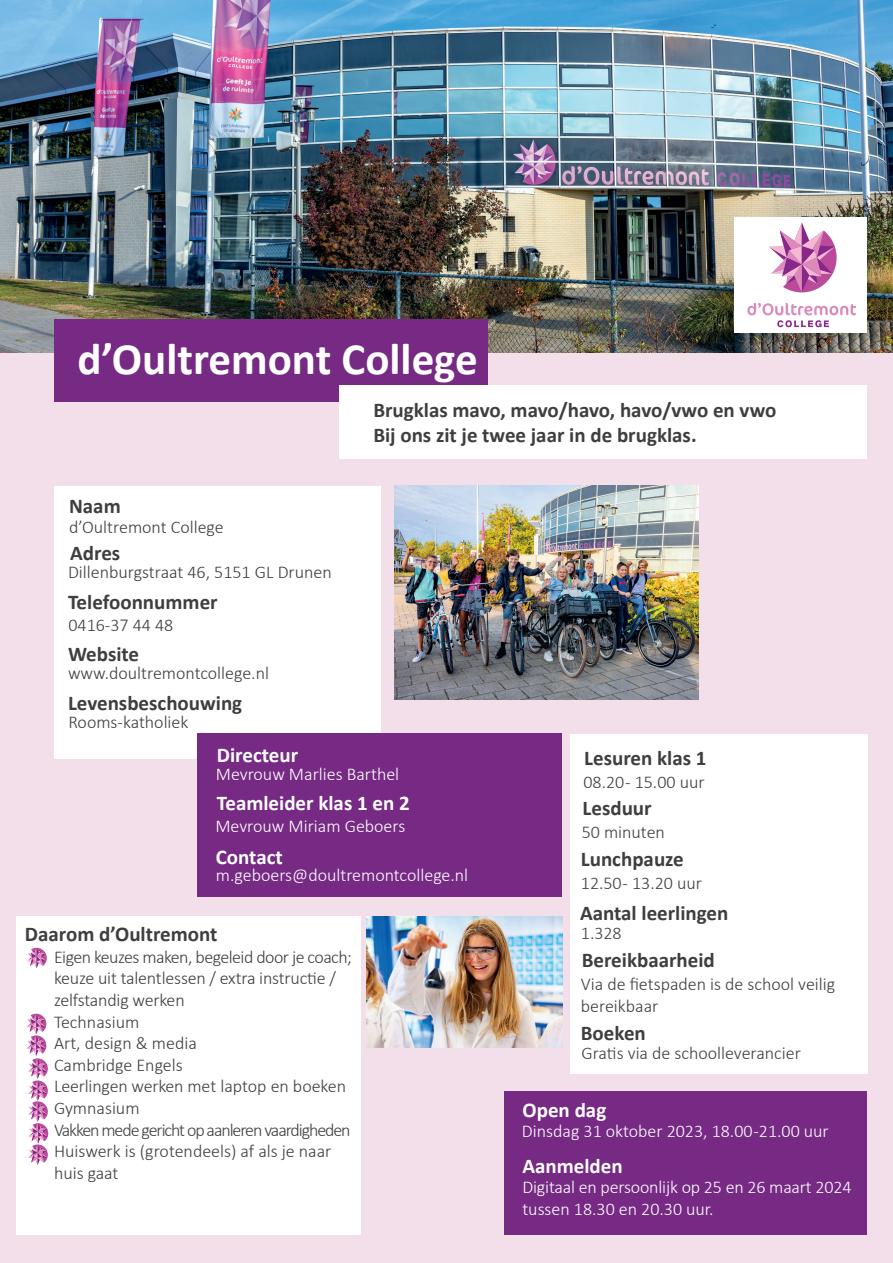
<style>
.page{position:relative;width:893px;height:1263px;background:#fff}
.page>*{position:absolute;margin:0;border:0;box-sizing:border-box;transform-origin:0 0}
.Heading{font:700 45px "Calibri";color:#fff}
.Kopje{font:700 21px "Calibri";color:#3e3e3f}
.Kopje-2{font:700 21px "Calibri";color:#fff}
.t1{font:300 18px/21.6px "Calibri";color:#3e3e3f}
.t2{font:300 18px/21.6px "Calibri";color:#fff}
.t3{font:300 18px/21.6px "Calibri";letter-spacing:-.025em;color:#3e3e3f}
</style>
<div class="page">
<div style="left:0;top:352px;width:893px;height:911px;background:#f2dfea"></div>
<img style="left:0;top:0;width:893px;height:353px">
<div style="left:54px;top:319px;width:433px;height:83px;background:#762a84"></div>
<div style="left:339px;top:385px;width:528px;height:73px;background:#fff"></div>
<div style="left:54px;top:486px;width:327px;height:272px;background:#fff"></div>
<div style="left:570px;top:733px;width:297px;height:340px;background:#fff"></div>
<div style="left:198px;top:733px;width:364px;height:164px;background:#762a84"></div>
<div style="left:504px;top:1091px;width:363px;height:143px;background:#762a84"></div>
<img style="left:394px;top:486px;width:304px;height:213px">
<div style="left:16px;top:915px;width:345px;height:319px;background:#fff"></div>
<img style="left:367px;top:917px;width:195px;height:130px">
<div style="left:734px;top:217px;width:133px;height:116px;background:#fff"></div>
<svg style="left:769px;top:223px;width:68px;height:69px"></svg>
<svg style="left:747px;top:303px;width:109px;height:24px"></svg>
<svg style="left:27px;top:948px;width:20px;height:20px"></svg>
<svg style="left:26px;top:1014px;width:22px;height:151px"></svg>
<p class="Heading" style="left:78px;top:327px;width:402px">d’Oultremont College</p>
<p class="Kopje" style="left:373px;top:395px;width:405px">Brugklas mavo, mavo/havo, havo/vwo en vwo</p>
<p class="Kopje" style="left:373px;top:420px;width:325px">Bij ons zit je twee jaar in de brugklas.</p>
<p class="Kopje" style="left:69px;top:491px;width:53px">Naam</p>
<p class="t1" style="left:69px;top:516px;width:156px">d’Oultremont College</p>
<p class="Kopje" style="left:70px;top:538px;width:52px">Adres</p>
<p class="t1" style="left:68px;top:561px;width:265px">Dillenburgstraat 46, 5151 GL Drunen</p>
<p class="Kopje" style="left:68px;top:588px;width:151px">Telefoonnummer</p>
<p class="t1" style="left:68px;top:614px;width:106px">0416-37 44 48</p>
<p class="Kopje" style="left:68px;top:639px;width:73px">Website</p>
<p class="t1" style="left:68px;top:662px;width:202px">www.doultremontcollege.nl</p>
<p class="t1" style="left:68px;top:711px;width:121px">Rooms-katholiek</p>
<p class="Kopje" style="left:68px;top:688px;width:176px">Levensbeschouwing</p>
<p class="Kopje-2" style="left:217px;top:740px;width:83px">Directeur</p>
<p class="t2" style="left:216px;top:763px;width:185px">Mevrouw Marlies Barthel</p>
<p class="Kopje-2" style="left:217px;top:788px;width:194px">Teamleider klas 1 en 2</p>
<p class="t2" style="left:215px;top:815px;width:191px">Mevrouw Miriam Geboers</p>
<p class="t2" style="left:216px;top:864px;width:254px">m.geboers@doultremontcollege.nl</p>
<p class="Kopje-2" style="left:216px;top:842px;width:68px">Contact</p>
<p class="Kopje" style="left:25px;top:919px;width:194px">Daarom d’Oultremont</p>
<p class="t3" style="left:54px;top:946px;width:299px">Eigen keuzes maken, begeleid door je coach; keuze uit talentlessen / extra instructie / zelfstandig werken</p>
<p class="t1" style="left:54px;top:1011px;width:87px">Technasium</p>
<p class="t1" style="left:54px;top:1032px;width:298px">Art, design &amp; media<br>Cambridge Engels<br>Leerlingen werken met laptop en boeken<br>Gymnasium<br>Vakken mede gericht op aanleren vaardigheden</p>
<p class="t1" style="left:54px;top:1140px;width:279px">Huiswerk is (grotendeels) af als je naar huis gaat</p>
<p class="Kopje" style="left:584px;top:743px;width:124px">Lesuren klas 1</p>
<p class="Kopje" style="left:583px;top:793px;width:71px">Lesduur</p>
<p class="Kopje" style="left:581px;top:844px;width:104px">Lunchpauze</p>
<p class="Kopje" style="left:580px;top:898px;width:150px">Aantal leerlingen</p>
<p class="Kopje" style="left:582px;top:945px;width:135px">Bereikbaarheid</p>
<p class="t1" style="left:583px;top:771px;width:123px">08.20 - 15.00 uur</p>
<p class="t1" style="left:582px;top:821px;width:85px">50 minuten</p>
<p class="t1" style="left:581px;top:872px;width:123px">12.50 - 13.20 uur</p>
<p class="t1" style="left:581px;top:922px;width:42px">1.328</p>
<p class="t1" style="left:581px;top:973px;width:256px">Via de fietspaden is de school veilig bereikbaar</p>
<p class="t1" style="left:581px;top:1042px;width:221px">Gratis via de schoolleverancier</p>
<p class="Kopje" style="left:581px;top:1018px;width:66px">Boeken</p>
<p class="Kopje-2" style="left:523px;top:1095px;width:85px">Open dag</p>
<p class="Kopje-2" style="left:522px;top:1151px;width:102px">Aanmelden</p>
<p class="t2" style="left:522px;top:1120px;width:308px">Dinsdag 31 oktober 2023, 18.00 -21.00 uur</p>
<p class="t2" style="left:522px;top:1176px;width:331px">Digitaal en persoonlijk op 25 en 26 maart 2024 tussen 18.30 en 20.30 uur.</p>
</div>
